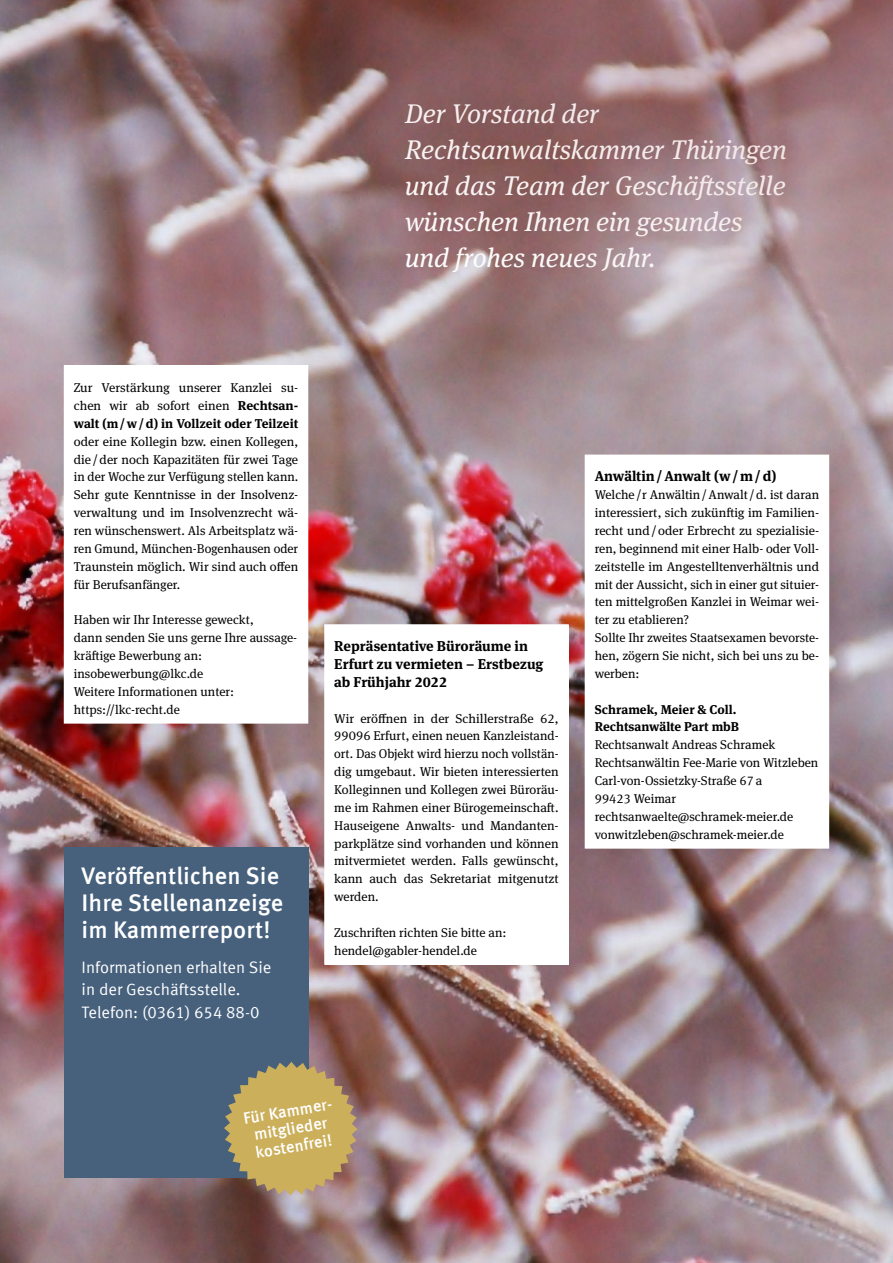
<style>
.page{position:relative;width:893px;height:1263px;background:#fff}
.page>*{position:absolute;margin:0;border:0;box-sizing:border-box;transform-origin:0 0}
.t1{font:italic 27px/36px "Meta Serif OT";color:#fff}
.p_sans_left{font:500 24px/27px "Meta Offc";color:#fff}
.p_sans_left-2{font:16.5px/22.5px "Meta Offc Norm";color:#fff}
.h3_default{font:500 16.5px/17.9px "Meta Offc";color:#fff;text-align:center}
.h3_rechtstext_small{font:700 14.25px/17.9px "Meta Serif OT";color:#000}
.p_left{font:12.75px/17.9px "Meta Serif OT";color:#000;text-align:justify}
.p_left-2{font:700 12.75px/17.9px "Meta Serif OT";color:#000}
.s1{font-weight:700}
</style>
<div class="page">
<img style="left:0;top:477px;width:893px;height:786px">
<div style="left:64px;top:847px;width:244px;height:331px;background:#47617d"></div>
<svg style="left:224px;top:1062px;width:134px;height:133px;background:#b1995f"></svg>
<div style="left:325px;top:625px;width:243px;height:339px;background:#fff"></div>
<div style="left:324px;top:624px;width:245px;height:341px;border:1px solid #fff"></div>
<div style="left:585px;top:455px;width:244px;height:393px;background:#fff"></div>
<div style="left:585px;top:455px;width:244px;height:394px;border:1px solid #fff"></div>
<div style="left:64px;top:366px;width:244px;height:357px;background:#fff"></div>
<svg style="left:0;top:0;width:893px;height:477px;background:#a58b8e"></svg>
<p class="t1" style="left:405px;top:96px;width:383px">Der Vorstand der<br>Rechtsanwaltskammer Thüringen und das Team der Geschäftsstelle wünschen Ihnen ein gesundes und frohes neues Jahr.</p>
<p class="p_left" style="left:74px;top:379px;width:226px">Zur Verstärkung unserer Kanzlei su&shy;chen wir ab sofort einen <span class="s1">Rechtsan&shy;walt (m/w/d) in Vollzeit oder Teilzeit </span>oder eine Kollegin bzw. einen Kollegen, die /der noch Kapazitäten für zwei Tage in der Woche zur Verfügung stellen kann.<br>Sehr gute Kenntnisse in der Insolvenz&shy;verwaltung und im Insolvenzrecht wä&shy;ren wünschenswert. Als Arbeitsplatz wä&shy;ren Gmund, München-Bogenhausen oder Traunstein möglich. Wir sind auch offen für Berufsanfänger.</p>
<p class="p_left" style="left:74px;top:611px;width:225px;text-align:left">Haben wir Ihr Interesse geweckt,<br>dann senden Sie uns gerne Ihre aussage&shy;kräftige Bewerbung an:</p>
<p class="p_left" style="left:74px;top:664px;width:131px">insobewerbung@lkc.de</p>
<p class="p_left" style="left:74px;top:682px;width:162px">Weitere Informationen unter:</p>
<p class="p_left" style="left:74px;top:700px;width:108px">https://lkc-recht.de</p>
<p class="p_sans_left" style="left:82px;top:863px;width:203px">Veröffentlichen Sie<br>Ihre Stellenanzeige im Kammerreport!</p>
<p class="p_sans_left-2" style="left:82px;top:956px;width:191px">Informationen erhalten Sie in der Geschäftsstelle.</p>
<p class="p_sans_left-2" style="left:82px;top:1001px;width:179px">Telefon: (0361) 654 88-0</p>
<p class="h3_rechtstext_small" style="left:334px;top:637px;width:211px">Repräsentative Büroräume in<br>Erfurt zu vermieten – Erstbezug ab Frühjahr 2022</p>
<p class="p_left" style="left:334px;top:709px;width:226px">Wir eröffnen in der Schillerstraße 62, 99096 Erfurt, einen neuen Kanzleistand&shy;ort. Das Objekt wird hierzu noch vollstän&shy;dig umgebaut. Wir bieten interessierten Kolleginnen und Kollegen zwei Büroräu&shy;me im Rahmen einer Bürogemeinschaft.<br>Hauseigene Anwalts- und Mandanten&shy;parkplätze sind vorhanden und können mitvermietet werden. Falls gewünscht, kann auch das Sekretariat mitgenutzt werden.</p>
<p class="p_left" style="left:334px;top:923px;width:174px">Zuschriften richten Sie bitte an: hendel@gabler-hendel.de</p>
<p class="h3_rechtstext_small" style="left:595px;top:467px;width:183px">Anwältin/Anwalt (w/m/d)</p>
<p class="p_left" style="left:595px;top:486px;width:226px">Welche /r Anwältin/Anwalt/d. ist daran interessiert, sich zukünftig im Familien&shy;recht und/oder Erbrecht zu spezialisie&shy;ren, beginnend mit einer Halb- oder Voll&shy;zeitstelle im Angestelltenverhältnis und mit der Aussicht, sich in einer gut situier&shy;ten mittelgroßen Kanzlei in Weimar wei&shy;ter zu etablieren?</p>
<p class="p_left" style="left:595px;top:629px;width:226px">Sollte Ihr zweites Staatsexamen bevorste&shy;hen, zögern Sie nicht, sich bei uns zu be&shy;werben:</p>
<p class="p_left-2" style="left:595px;top:700px;width:146px">Schramek, Meier &amp; Coll.<br>Rechtsanwälte Part mbB</p>
<p class="p_left" style="left:595px;top:736px;width:182px">Rechtsanwalt Andreas Schramek</p>
<p class="p_left" style="left:595px;top:754px;width:225px">Rechtsanwältin Fee-Marie von Witzleben</p>
<p class="p_left" style="left:595px;top:772px;width:169px">Carl-von-Ossietzky-Straße 67a</p>
<p class="p_left" style="left:595px;top:789px;width:83px">99423 Weimar</p>
<p class="p_left" style="left:595px;top:807px;width:200px">rechtsanwaelte@schramek-meier.de</p>
<p class="p_left" style="left:595px;top:825px;width:191px">vonwitzleben@schramek-meier.de</p>
<p class="h3_default" style="left:242px;top:1110px;width:94px;rotate:-9deg">Für Kammer&shy;mitglieder kostenfrei!</p>
</div>
